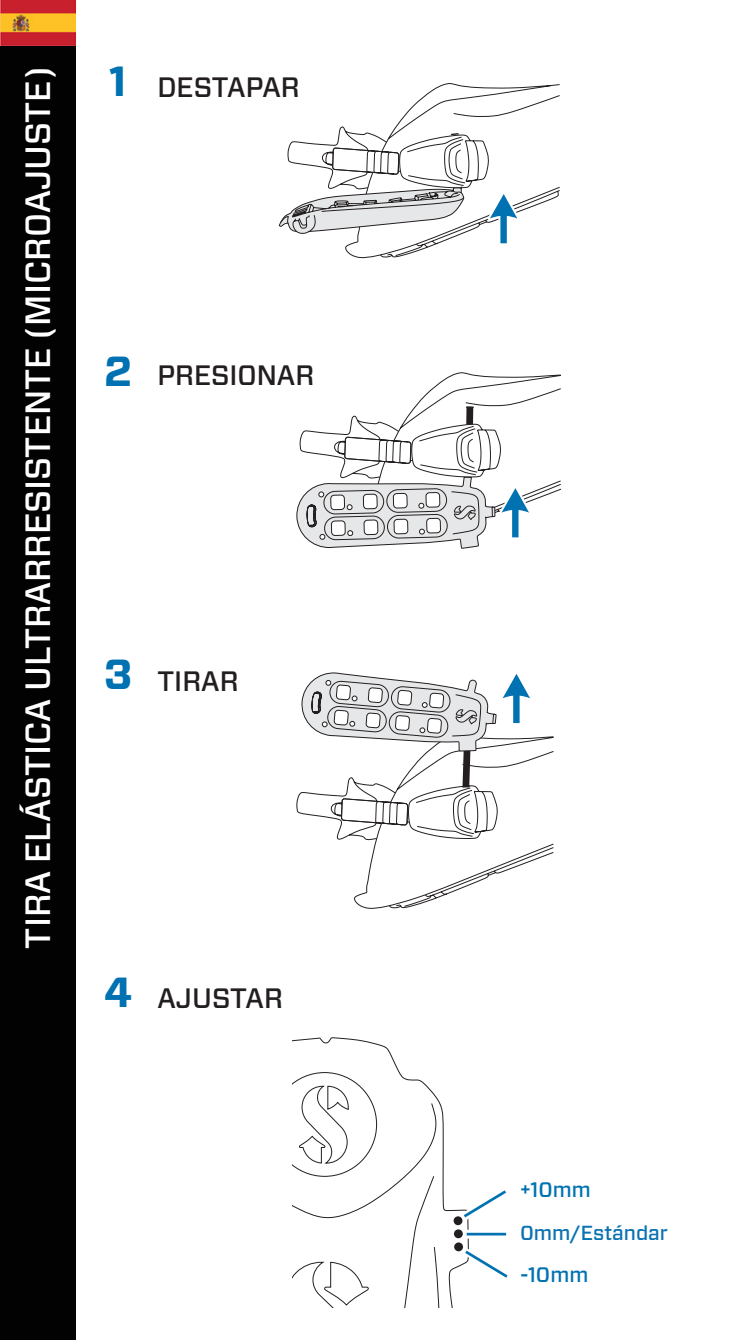
<style>
.page{position:relative;width:745px;height:1340px;background:#fff}
.page>*{position:absolute;margin:0;border:0;box-sizing:border-box;transform-origin:0 0}
.t1{font:700 42px "Forza";color:#0072b1}
.t2{font:500 35px "Forza";color:#fff}
.t3{font:500 28px "Forza";color:#231f20}
.t4{font:500 21px "Forza";color:#0072b1}
.t5{font:500 20.3px "Forza";color:#0b73b1}
.s1{font-weight:700;font-size:42px;color:#0072b1}
</style>
<div class="page">
<div style="left:0;top:0;width:75px;height:1339px;background:#020202"></div>
<img style="left:0;top:0;width:75px;height:45px">
<svg style="left:296px;top:372px;width:265px;height:177px"></svg>
<svg style="left:296px;top:672px;width:258px;height:237px"></svg>
<svg style="left:278px;top:83px;width:282px;height:176px"></svg>
<svg style="left:292px;top:1037px;width:168px;height:270px"></svg>
<div style="left:453px;top:1216px;width:9px;height:9px;background:#231f20;border-radius:50%"></div>
<svg style="left:453px;top:1229px;width:9px;height:9px"></svg>
<div style="left:454px;top:1242px;width:8px;height:9px;background:#231f20;border-radius:50%"></div>
<svg style="left:292px;top:1072px;width:149px;height:235px"></svg>
<svg style="left:460px;top:1190px;width:48px;height:88px"></svg>
<hr style="left:466px;top:1232px;width:40px;height:3px;background:#0072b1">
<p class="t2" style="left:19px;top:948px;width:883px;rotate:-90deg">TIRA ELÁSTICA ULTRARRESISTENTE (MICROAJUSTE)</p>
<p class="t3" style="left:109px;top:72px;width:192px"><span class="s1">1</span> DESTAPAR</p>
<p class="t1" style="left:104px;top:352px;width:30px">2</p>
<p class="t3" style="left:157px;top:360px;width:158px">PRESIONAR</p>
<p class="t3" style="left:104px;top:666px;width:136px"><span class="s1">3</span> TIRAR</p>
<p class="t3" style="left:104px;top:983px;width:180px"><span class="s1">4</span> AJUSTAR</p>
<p class="t4" style="left:519px;top:1177px;width:72px">+10mm</p>
<p class="t5" style="left:519px;top:1221px;width:149px">0mm/Estándar</p>
<p class="t4" style="left:519px;top:1262px;width:70px">-10mm</p>
</div>
